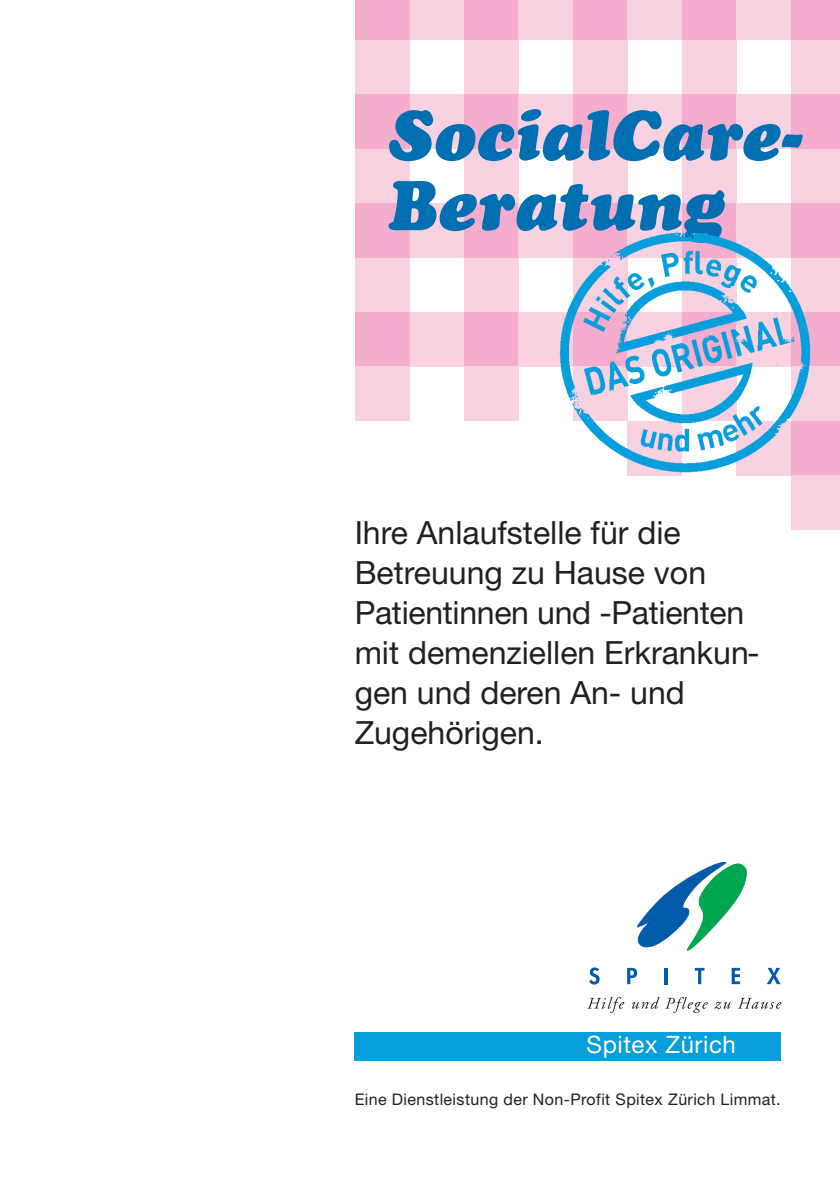
<style>
.page{position:relative;width:840px;height:1191px;background:#fff}
.page>*{position:absolute;margin:0;border:0;box-sizing:border-box;transform-origin:0 0}
.t1{font:italic 900 70px/70px "Cooper";color:#006fb2}
.t2{font:32px/40px "Helvetica Neue";color:#231f20}
.t3{font:24px "Helvetica Neue";letter-spacing:.025em;color:#fff}
.t4{font:16px "Helvetica Neue";letter-spacing:.025em;color:#231f20}
</style>
<div class="page">
<div style="left:409px;top:0;width:55px;height:40px;background:#f9d2e2"></div>
<div style="left:464px;top:0;width:54px;height:40px;background:#f5adce"></div>
<div style="left:464px;top:40px;width:54px;height:55px;background:#f9d2e2"></div>
<div style="left:464px;top:95px;width:54px;height:54px;background:#f5adce"></div>
<div style="left:464px;top:149px;width:54px;height:54px;background:#f9d2e2"></div>
<div style="left:464px;top:203px;width:54px;height:55px;background:#f5adce"></div>
<div style="left:464px;top:258px;width:54px;height:54px;background:#f9d2e2"></div>
<div style="left:464px;top:312px;width:54px;height:55px;background:#f5adce"></div>
<div style="left:464px;top:367px;width:54px;height:54px;background:#f9d2e2"></div>
<div style="left:409px;top:95px;width:55px;height:54px;background:#f9d2e2"></div>
<div style="left:409px;top:203px;width:55px;height:55px;background:#f9d2e2"></div>
<div style="left:409px;top:312px;width:55px;height:55px;background:#f9d2e2"></div>
<div style="left:518px;top:0;width:55px;height:40px;background:#f9d2e2"></div>
<div style="left:573px;top:0;width:54px;height:40px;background:#f5adce"></div>
<div style="left:573px;top:40px;width:54px;height:55px;background:#f9d2e2"></div>
<div style="left:573px;top:95px;width:54px;height:54px;background:#f5adce"></div>
<div style="left:573px;top:149px;width:54px;height:54px;background:#f9d2e2"></div>
<div style="left:573px;top:203px;width:54px;height:55px;background:#f5adce"></div>
<div style="left:518px;top:95px;width:55px;height:54px;background:#f9d2e2"></div>
<div style="left:518px;top:203px;width:55px;height:55px;background:#f9d2e2"></div>
<div style="left:518px;top:312px;width:55px;height:55px;background:#f9d2e2"></div>
<div style="left:627px;top:0;width:54px;height:40px;background:#f9d2e2"></div>
<div style="left:681px;top:0;width:55px;height:40px;background:#f5adce"></div>
<div style="left:681px;top:40px;width:55px;height:55px;background:#f9d2e2"></div>
<div style="left:681px;top:95px;width:55px;height:54px;background:#f5adce"></div>
<div style="left:681px;top:149px;width:55px;height:54px;background:#f9d2e2"></div>
<div style="left:681px;top:203px;width:55px;height:55px;background:#f5adce"></div>
<div style="left:627px;top:95px;width:54px;height:54px;background:#f9d2e2"></div>
<div style="left:627px;top:203px;width:54px;height:55px;background:#f9d2e2"></div>
<div style="left:736px;top:0;width:54px;height:40px;background:#f9d2e2"></div>
<div style="left:790px;top:0;width:49px;height:40px;background:#f5adce"></div>
<div style="left:790px;top:40px;width:49px;height:55px;background:#f9d2e2"></div>
<div style="left:790px;top:95px;width:49px;height:54px;background:#f5adce"></div>
<div style="left:790px;top:149px;width:49px;height:54px;background:#f9d2e2"></div>
<div style="left:790px;top:203px;width:49px;height:55px;background:#f5adce"></div>
<div style="left:736px;top:95px;width:54px;height:54px;background:#f9d2e2"></div>
<div style="left:736px;top:203px;width:54px;height:55px;background:#f9d2e2"></div>
<div style="left:355px;top:0;width:55px;height:40px;background:#f5adce"></div>
<div style="left:355px;top:40px;width:55px;height:55px;background:#f9d2e2"></div>
<div style="left:355px;top:95px;width:55px;height:54px;background:#f5adce"></div>
<div style="left:355px;top:149px;width:55px;height:54px;background:#f9d2e2"></div>
<div style="left:355px;top:203px;width:55px;height:55px;background:#f5adce"></div>
<div style="left:355px;top:258px;width:55px;height:54px;background:#f9d2e2"></div>
<div style="left:355px;top:312px;width:55px;height:55px;background:#f5adce"></div>
<div style="left:355px;top:367px;width:55px;height:54px;background:#f9d2e2"></div>
<svg style="left:587px;top:997px;width:37px;height:16px"></svg>
<svg style="left:632px;top:997px;width:75px;height:16px"></svg>
<svg style="left:714px;top:1002px;width:16px;height:7px"></svg>
<svg style="left:739px;top:997px;width:42px;height:11px"></svg>
<svg style="left:637px;top:862px;width:109px;height:89px"></svg>
<svg style="left:589px;top:967px;width:10px;height:17px"></svg>
<svg style="left:627px;top:968px;width:9px;height:16px"></svg>
<hr style="left:664px;top:968px;width:3px;height:16px;background:#015aaa">
<svg style="left:694px;top:968px;width:10px;height:16px"></svg>
<svg style="left:731px;top:968px;width:8px;height:16px"></svg>
<svg style="left:767px;top:968px;width:13px;height:16px"></svg>
<div style="left:354px;top:1032px;width:426px;height:29px;background:#069edb"></div>
<img style="left:559px;top:214px;width:280px;height:316px">
<h1 class="t1" style="left:387px;top:101px;width:416px">SocialCare-<br>Beratung</h1>
<p class="t2" style="left:354px;top:515px;width:406px">Ihre Anlaufstelle für die<br>Betreuung zu Hause von<br>Patientinnen und -Patienten mit demenziellen Erkrankun&shy;gen und deren An- und<br>Zugehörigen.</p>
<p class="t3" style="left:586px;top:1036px;width:151px">Spitex Zürich</p>
<p class="t4" style="left:354px;top:1093px;width:427px">Eine Dienstleistung der Non-Profit Spitex Zürich Limmat.</p>
</div>
